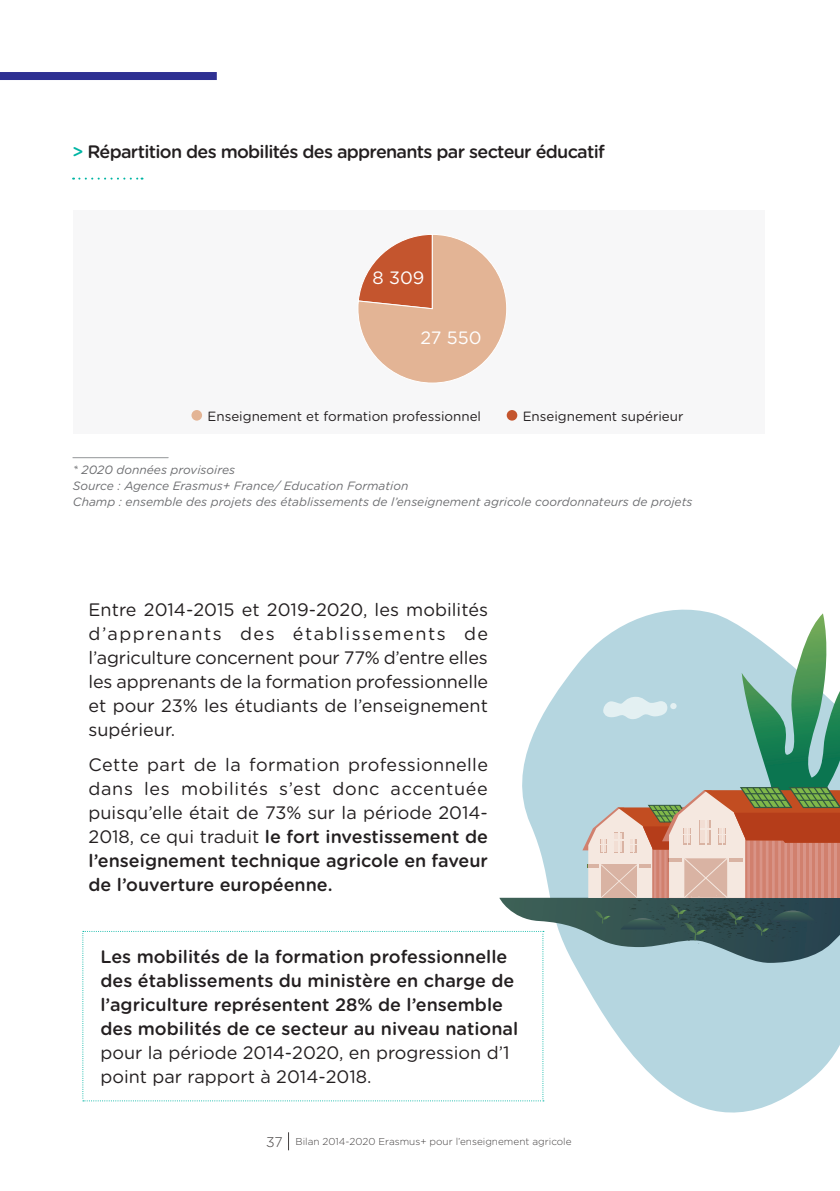
<style>
.page{position:relative;width:840px;height:1191px;background:#fff}
.page>*{position:absolute;margin:0;border:0;box-sizing:border-box;transform-origin:0 0}
.t1{font:18px/24px "Gotham Rounded";color:#231f20;text-align:justify}
.t2{font:500 18px/24px "Gotham Rounded";color:#231f20}
.t3{font:500 18px "Gotham Rounded";letter-spacing:-.04em;color:#231f20}
.t4{font:17.8px "Gotham Rounded";color:#fff}
.t5{font:13.4px "Gotham Rounded";color:#231f20}
.t6{font:italic 12px "Gotham Rounded";color:#6c6d70}
.t7{font:300 10px "Gotham Rounded";color:#444141}
.s1{color:#00b5a4}
.s2{font-weight:500}
.s3{font-weight:400}
.s4{font-size:14px}
</style>
<div class="page">
<svg style="left:288px;top:1132px;width:1px;height:18px"></svg>
<svg style="left:505px;top:609px;width:273px;height:504px"></svg>
<div style="left:73px;top:210px;width:691px;height:224px;background:#f7f7f8"></div>
<div style="left:191px;top:410px;width:11px;height:10px;background:#e3b495;border-radius:50%"></div>
<div style="left:506px;top:410px;width:11px;height:10px;background:#c4552e;border-radius:50%"></div>
<svg style="left:358px;top:235px;width:149px;height:148px"></svg>
<svg style="left:73px;top:178px;width:69px;height:2px"></svg>
<hr style="left:73px;top:457px;width:95px;height:1px;background:#939598">
<div style="left:0;top:72px;width:217px;height:8px;background:#2e3092"></div>
<svg style="left:82px;top:613px;width:757px;height:488px"></svg>
<img style="left:644px;top:893px;width:96px;height:6px">
<img style="left:668px;top:914px;width:121px;height:2px">
<img style="left:664px;top:924px;width:139px;height:3px">
<p class="t3" style="left:72px;top:139px;width:534px"><span class="s1">&gt;</span> Répartition des mobilités des apprenants par secteur éducatif</p>
<p class="t4" style="left:372px;top:265px;width:53px">8 309</p>
<p class="t4" style="left:420px;top:326px;width:63px">27 550</p>
<p class="t5" style="left:207px;top:407px;width:275px">Enseignement et formation professionnel</p>
<p class="t5" style="left:522px;top:407px;width:162px">Enseignement supérieur</p>
<p class="t6" style="left:73px;top:462px;width:164px">* 2020 données provisoires</p>
<p class="t6" style="left:73px;top:478px;width:337px">Source : Agence Erasmus+ France/ Education Formation</p>
<p class="t6" style="left:73px;top:494px;width:620px">Champ : ensemble des projets des établissements de l’enseignement agricole coordonnateurs de projets</p>
<p class="t1" style="left:88px;top:596px;width:401px">Entre 2014-2015 et 2019-2020, les mobilités d’apprenants des établissements de l’agriculture concernent pour 77% d’entre elles les apprenants de la formation professionnelle et pour 23% les étudiants de l’enseignement supérieur.</p>
<p class="t1" style="left:88px;top:752px;width:401px">Cette part de la formation professionnelle dans les mobilités s’est donc accentuée puisqu’elle était de 73% sur la période 2014- 2018, ce qui traduit <span class="s2">le fort investissement de l’enseignement technique agricole en faveur de l’ouverture européenne.</span></p>
<p class="t2" style="left:100px;top:944px;width:419px">Les mobilités de la formation professionnelle des établissements du ministère en charge de l’agriculture représentent 28% de l’ensemble des mobilités de ce secteur au niveau national <span class="s3">pour la période 2014-2020, en progression d’1 point par rapport à 2014-2018.</span></p>
<p class="t7" style="left:266px;top:1134px;width:307px"><span class="s4">37</span> Bilan 2014-2020 Erasmus+ pour l’enseignement agricole</p>
</div>
